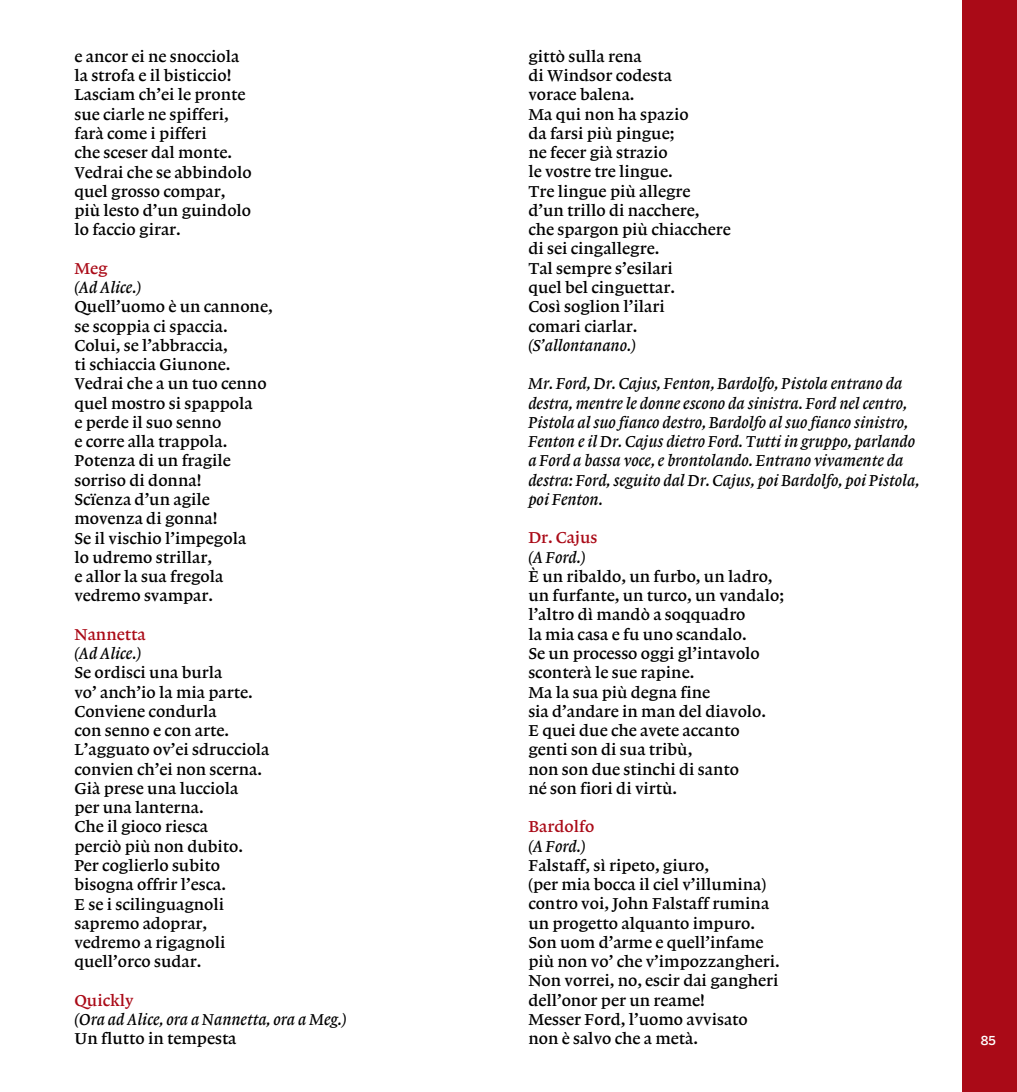
<style>
.page{position:relative;width:1017px;height:1092px;background:#fff}
.page>*{position:absolute;margin:0;border:0;box-sizing:border-box;transform-origin:0 0}
.t1{font:16.62px/19.2px "Lexicon No 1 Roman B";color:#000}
.t2{font:16.62px/19.2px "Lexicon No 1 Italic B";color:#000}
.t3{font:16.62px "Lexicon No 1 Roman B";color:#aa0a17}
.t4{font:500 12.25px "Benton Sans";color:#fff}
</style>
<div class="page">
<div style="left:963px;top:0;width:54px;height:1091px;background:#aa0a17"></div>
<p class="t1" style="left:74px;top:47px;width:179px">e ancor ei ne snocciola la strofa e il bisticcio!<br>Lasciam ch’ei le pronte sue ciarle ne spifferi, farà come i pifferi<br>che sceser dal monte.<br>Vedrai che se abbindolo quel grosso compar, più lesto d’un guindolo lo faccio girar.</p>
<p class="t3" style="left:74px;top:259px;width:35px">Meg</p>
<p class="t2" style="left:74px;top:278px;width:68px">(Ad Alice.)</p>
<p class="t1" style="left:74px;top:297px;width:200px">Quell’uomo è un cannone, se scoppia ci spaccia.<br>Colui, se l’abbraccia,<br>ti schiaccia Giunone.<br>Vedrai che a un tuo cenno quel mostro si spappola<br>e perde il suo senno<br>e corre alla trappola.<br>Potenza di un fragile sorriso di donna!<br>Scïenza d’un agile movenza di gonna!<br>Se il vischio l’impegola<br>lo udremo strillar,<br>e allor la sua fregola vedremo svampar.</p>
<p class="t3" style="left:74px;top:625px;width:73px">Nannetta</p>
<p class="t2" style="left:74px;top:643px;width:68px">(Ad Alice.)</p>
<p class="t1" style="left:74px;top:663px;width:197px">Se ordisci una burla<br>vo’ anch’io la mia parte.<br>Conviene condurla<br>con senno e con arte.<br>L’agguato ov’ei sdrucciola convien ch’ei non scerna.<br>Già prese una lucciola<br>per una lanterna.<br>Che il gioco riesca<br>perciò più non dubito.<br>Per coglierlo subito bisogna offrir l’esca.<br>E se i scilinguagnoli sapremo adoprar, vedremo a rigagnoli quell’orco sudar.</p>
<p class="t3" style="left:74px;top:990px;width:61px">Quickly</p>
<p class="t2" style="left:74px;top:1009px;width:274px">(Ora ad Alice, ora a Nannetta, ora a Meg.)</p>
<p class="t1" style="left:74px;top:1029px;width:164px">Un flutto in tempesta</p>
<p class="t1" style="left:528px;top:47px;width:204px">gittò sulla rena<br>di Windsor codesta<br>vorace balena.<br>Ma qui non ha spazio<br>da farsi più pingue;<br>ne fecer già strazio<br>le vostre tre lingue.<br>Tre lingue più allegre<br>d’un trillo di nacchere,<br>che spargon più chiacchere di sei cingallegre.<br>Tal sempre s’esilari<br>quel bel cinguettar.<br>Così soglion l’ilari<br>comari ciarlar.</p>
<p class="t2" style="left:528px;top:335px;width:109px">(S’allontanano.)</p>
<p class="t2" style="left:528px;top:374px;width:393px">Mr. Ford, Dr. Cajus, Fenton, Bardolfo, Pistola entrano da destra, mentre le donne escono da sinistra. Ford nel centro, Pistola al suo fianco destro, Bardolfo al suo fianco sinistro, Fenton e il Dr. Cajus dietro Ford. Tutti in gruppo, parlando a Ford a bassa voce, e brontolando. Entrano vivamente da destra: Ford, seguito dal Dr. Cajus, poi Bardolfo, poi Pistola, poi Fenton.</p>
<p class="t3" style="left:528px;top:528px;width:71px">Dr. Cajus</p>
<p class="t2" style="left:528px;top:547px;width:59px">(A Ford.)</p>
<p class="t1" style="left:528px;top:567px;width:257px">È un ribaldo, un furbo, un ladro, un furfante, un turco, un vandalo; l’altro dì mandò a soqquadro<br>la mia casa e fu uno scandalo.<br>Se un processo oggi gl’intavolo sconterà le sue rapine.<br>Ma la sua più degna fine<br>sia d’andare in man del diavolo.<br>E quei due che avete accanto<br>genti son di sua tribù,<br>non son due stinchi di santo<br>né son fiori di virtù.</p>
<p class="t3" style="left:528px;top:817px;width:67px">Bardolfo</p>
<p class="t2" style="left:528px;top:836px;width:59px">(A Ford.)</p>
<p class="t1" style="left:528px;top:855px;width:253px">Falstaff, sì ripeto, giuro,<br>(per mia bocca il ciel v’illumina) contro voi, John Falstaff rumina un progetto alquanto impuro.<br>Son uom d’arme e quell’infame più non vo’ che v’impozzangheri.<br>Non vorrei, no, escir dai gangheri dell’onor per un reame!<br>Messer Ford, l’uomo avvisato non è salvo che a metà.</p>
<p class="t4" style="left:981px;top:1032px;width:16px">85</p>
</div>
